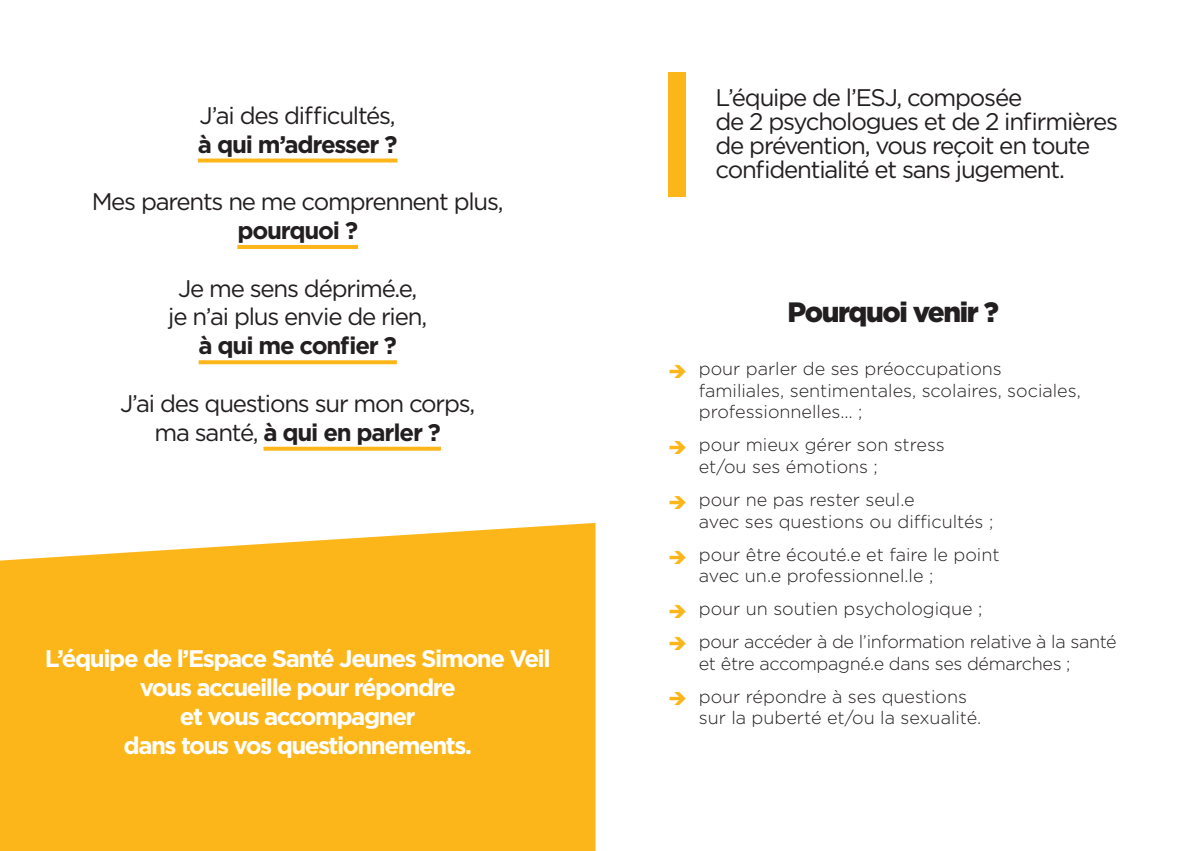
<style>
.page{position:relative;width:1191px;height:851px;background:#fff}
.page>*{position:absolute;margin:0;border:0;box-sizing:border-box;transform-origin:0 0}
.t1{font:900 28px "Gotham";letter-spacing:-.05em;color:#231f20}
.t2{font:24px/24px "Gotham";letter-spacing:-.05em;color:#231f20}
.t3{font:700 24px "Gotham";letter-spacing:-.06em;color:#fff}
.t4{font:700 24px "Gotham";letter-spacing:-.05em;color:#231f20}
.t5{font:300 18px/21.6px "Gotham";color:#231f20}
.t6{font:300 18px/21.6px "Gotham";letter-spacing:-.02em;color:#231f20}
.s1{font-weight:400}
</style>
<div class="page">
<div style="left:0;top:523px;width:595px;height:327px;background:#fcb619"></div>
<svg style="left:198px;top:158px;width:199px;height:4px"></svg>
<hr style="left:237px;top:245px;width:121px;height:4px;background:#fcb619">
<svg style="left:199px;top:360px;width:198px;height:4px"></svg>
<svg style="left:263px;top:446px;width:178px;height:4px"></svg>
<div style="left:668px;top:72px;width:18px;height:125px;background:#fcb619"></div>
<p class="t2" style="left:200px;top:103px;width:198px">J’ai des difficultés,</p>
<p class="t4" style="left:198px;top:128px;width:201px">à qui m’adresser ?</p>
<p class="t2" style="left:92px;top:189px;width:414px">Mes parents ne me comprennent plus,</p>
<p class="t4" style="left:237px;top:214px;width:122px">pourquoi ?</p>
<p class="t2" style="left:178px;top:275px;width:241px">Je me sens déprimé.e,</p>
<p class="t2" style="left:168px;top:304px;width:260px">je n’ai plus envie de rien,</p>
<p class="t4" style="left:199px;top:330px;width:200px">à qui me confier ?</p>
<p class="t2" style="left:120px;top:391px;width:357px">J’ai des questions sur mon corps,</p>
<p class="t4" style="left:154px;top:416px;width:288px"><span class="s1">ma santé,</span> à qui en parler ?</p>
<p class="t3" style="left:45px;top:642px;width:507px">L’équipe de l’Espace Santé Jeunes Simone Veil</p>
<p class="t3" style="left:140px;top:671px;width:317px">vous accueille pour répondre</p>
<p class="t3" style="left:180px;top:700px;width:237px">et vous accompagner</p>
<p class="t3" style="left:124px;top:729px;width:350px">dans tous vos questionnements.</p>
<p class="t2" style="left:715px;top:85px;width:308px">L’équipe de l’ESJ, composée</p>
<p class="t2" style="left:715px;top:109px;width:404px">de 2 psychologues et de 2 infirmières de prévention, vous reçoit en toute confidentialité et sans jugement.</p>
<p class="t1" style="left:787px;top:292px;width:213px">Pourquoi venir ?</p>
<p class="t5" style="left:699px;top:357px;width:383px">pour parler de ses préoccupations familiales, sentimentales, scolaires, sociales, professionnelles… ;</p>
<p class="t5" style="left:699px;top:433px;width:247px">pour mieux gérer son stress</p>
<p class="t5" style="left:699px;top:455px;width:181px">et/ou ses émotions ;</p>
<p class="t5" style="left:699px;top:488px;width:217px">pour ne pas rester seul.e</p>
<p class="t5" style="left:699px;top:510px;width:296px">avec ses questions ou difficultés ;</p>
<p class="t5" style="left:699px;top:543px;width:302px">pour être écouté.e et faire le point</p>
<p class="t5" style="left:699px;top:564px;width:236px">avec un.e professionnel.le ;</p>
<p class="t5" style="left:699px;top:597px;width:285px">pour un soutien psychologique ;</p>
<p class="t6" style="left:699px;top:630px;width:419px">pour accéder à de l’information relative à la santé et être accompagné.e dans ses démarches ;</p>
<p class="t5" style="left:699px;top:685px;width:270px">pour répondre à ses questions</p>
<p class="t5" style="left:699px;top:706px;width:284px">sur la puberté et/ou la sexualité.</p>
</div>
